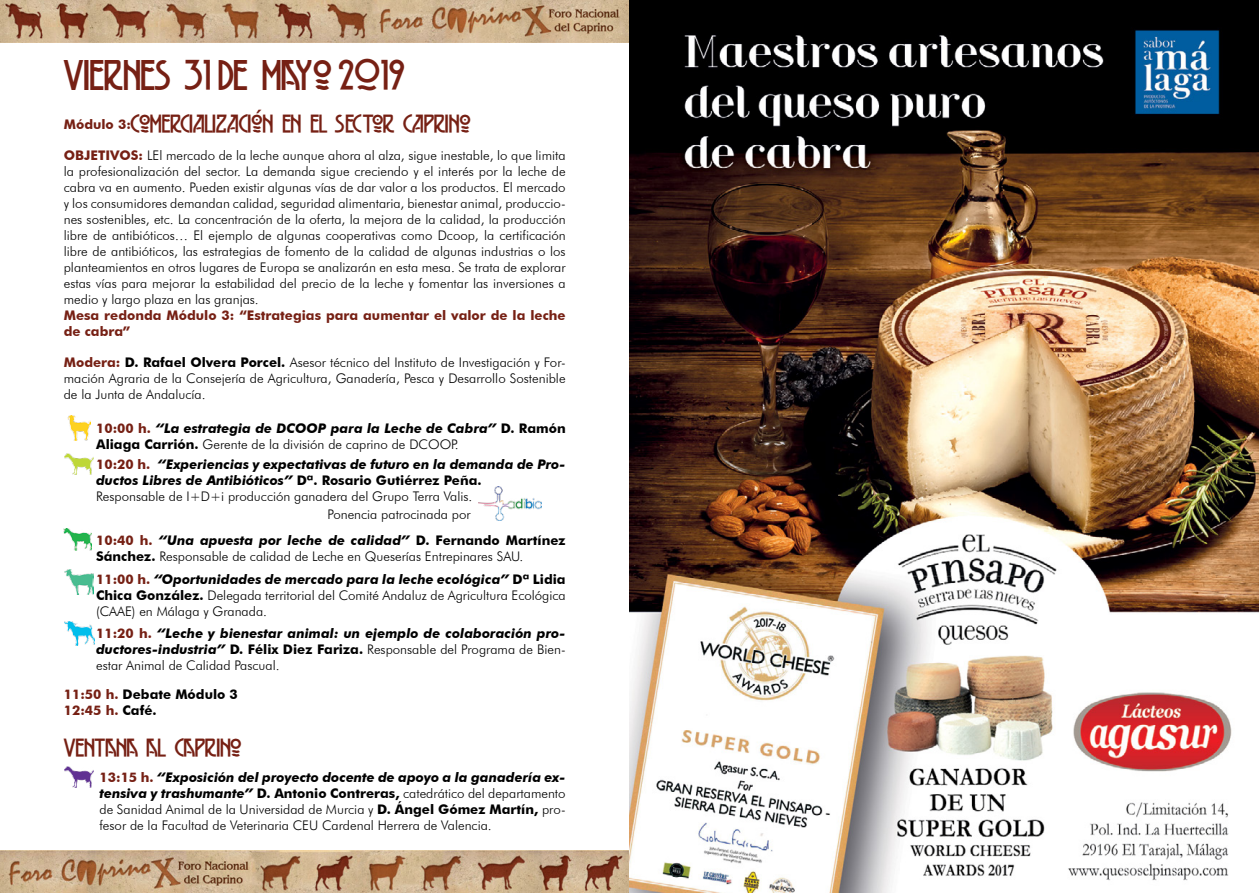
<style>
.page{position:relative;width:1259px;height:893px;background:#fff}
.page>*{position:absolute;margin:0;border:0;box-sizing:border-box;transform-origin:0 0}
.t1{font:30px "Belladona";color:#762014}
.t2{font:18px "Belladona";color:#762014}
.t3{font:300 13.2px/15.9px "Futura BT";color:#000;text-align:justify}
.t4{font:italic 700 13.2px/15.9px "Futura BT";color:#000}
.t5{font:700 13.2px/15.9px "Futura BT";color:#762014}
.t6{font:700 13.2px/15.9px "Futura BT";color:#000}
.s1{font-family:"Futura BT";font-weight:700;font-size:13.2px}
.s2{font-weight:700;color:#762014}
.s3{font-weight:700}
.s4{font-style:normal;color:#762014}
.s5{font-style:normal}
.s6{font-weight:300;font-style:normal}
.s7{font-weight:700;font-style:italic}
.s8{color:#762014}
</style>
<div class="page">
<img style="left:67px;top:416px;width:24px;height:25px">
<img style="left:64px;top:453px;width:30px;height:21px">
<img style="left:64px;top:528px;width:28px;height:23px">
<img style="left:479px;top:487px;width:63px;height:33px">
<img style="left:65px;top:621px;width:29px;height:25px">
<img style="left:64px;top:766px;width:30px;height:21px">
<img style="left:64px;top:570px;width:30px;height:24px">
<img style="left:0;top:0;width:629px;height:43px">
<img style="left:0;top:850px;width:629px;height:43px">
<img style="left:629px;top:0;width:630px;height:893px">
<h1 class="t1" style="left:64px;top:56px;width:343px">VIERNES 31 DE MAYO 2019</h1>
<h2 class="t2" style="left:64px;top:112px;width:408px"><span class="s1">Módulo 3:</span>COMERCIALIZACIÓN EN EL SECTOR CAPRINO</h2>
<p class="t3" style="left:64px;top:148px;width:503px"><span class="s2">OBJETIVOS:</span> LEl mercado de la leche aunque ahora al alza, sigue inestable, lo que limita la profesionalización del sector. La demanda sigue creciendo y el interés por la leche de cabra va en aumento. Pueden existir algunas vías de dar valor a los productos. El mercado y los consumidores demandan calidad, seguridad alimentaria, bienestar animal, produccio&shy;nes sostenibles, etc. La concentración de la oferta, la mejora de la calidad, la producción libre de antibióticos… El ejemplo de algunas cooperativas como Dcoop, la certificación libre de antibióticos, las estrategias de fomento de la calidad de algunas industrias o los planteamientos en otros lugares de Europa se analizarán en esta mesa. Se trata de explorar estas vías para mejorar la estabilidad del precio de la leche y fomentar las inversiones a medio y largo plaza en las granjas.</p>
<p class="t5" style="left:64px;top:307px;width:503px">Mesa redonda Módulo 3: “Estrategias para aumentar el valor de la leche de cabra”</p>
<p class="t3" style="left:64px;top:355px;width:503px"><span class="s2">Modera:</span> <span class="s3">D. Rafael Olvera Porcel.</span> Asesor técnico del Instituto de Investigación y For&shy;mación Agraria de la Consejería de Agricultura, Ganadería, Pesca y Desarrollo Sostenible de la Junta de Andalucía.</p>
<p class="t4" style="left:96px;top:420px;width:471px"><span class="s4">10:00 h.</span> “La estrategia de DCOOP para la Leche de Cabra” <span class="s5">D. Ramón<br>Aliaga Carrión.</span> <span class="s6">Gerente de la división de caprino de DCOOP.</span></p>
<p class="t4" style="left:96px;top:456px;width:471px"><span class="s4">10:20 h.</span> “Experiencias y expectativas de futuro en la demanda de Pro&shy;ductos Libres de Antibióticos” <span class="s5">Dª. Rosario Gutiérrez Peña.<br></span><span class="s6">Responsable de I+D+i producción ganadera del Grupo Terra Valis.</span></p>
<p class="t3" style="left:96px;top:532px;width:471px"><span class="s2">10:40 h.</span> <span class="s7">“Una apuesta por leche de calidad”</span> <span class="s3">D. Fernando Martínez<br>Sánchez.</span> Responsable de calidad de Leche en Queserías Entrepinares SAU.</p>
<p class="t3" style="left:327px;top:506px;width:145px">Ponencia patrocinada por</p>
<p class="t3" style="left:96px;top:571px;width:471px"><span class="s2">11:00 h.</span> <span class="s7">“Oportunidades de mercado para la leche ecológica”</span> <span class="s3">Dª Lidia Chica González.</span> Delegada territorial del Comité Andaluz de Agricultura Ecológica (CAAE) en Málaga y Granada.</p>
<p class="t4" style="left:96px;top:625px;width:471px;text-align:justify"><span class="s4">11:20 h.</span> “Leche y bienestar animal: un ejemplo de colaboración pro&shy;ductores-industria” <span class="s5">D. Félix Diez Fariza.</span> <span class="s6">Responsable del Programa de Bien&shy;estar Animal de Calidad Pascual.</span></p>
<p class="t6" style="left:64px;top:686px;width:176px"><span class="s8">11:50 h.</span> Debate Módulo 3<br><span class="s8">12:45 h.</span> Café.</p>
<h2 class="t2" style="left:64px;top:736px;width:179px">VENTANA AL CAPRINO</h2>
<p class="t3" style="left:99px;top:769px;width:468px"><span class="s2">13:15 h.</span> <span class="s7">“Exposición del proyecto docente de apoyo a la ganadería ex&shy;tensiva y trashumante”</span> <span class="s3">D. Antonio Contreras,</span> catedrático del departamento de Sanidad Animal de la Universidad de Murcia y <span class="s3">D. Ángel Gómez Martín,</span> pro&shy;fesor de la Facultad de Veterinaria CEU Cardenal Herrera de Valencia.</p>
</div>
